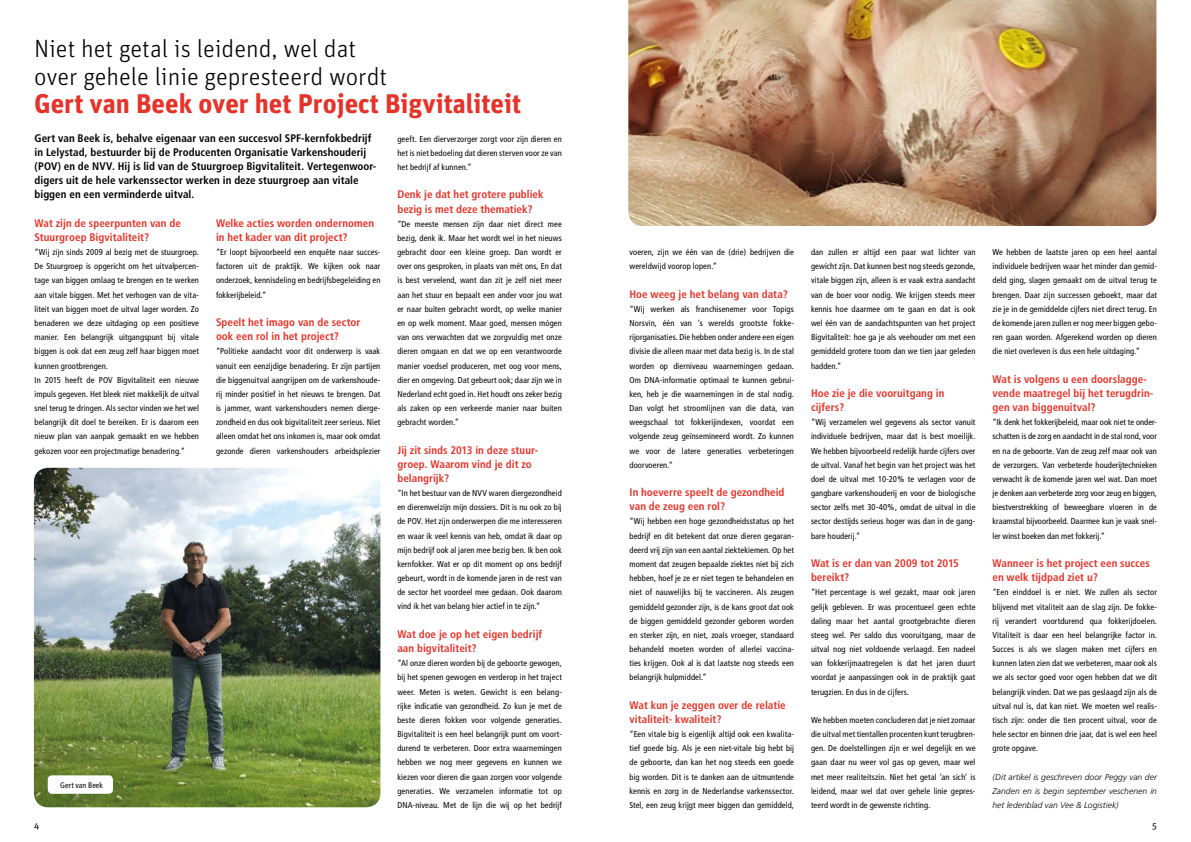
<style>
.page{position:relative;width:1191px;height:842px;background:#fff}
.page>*{position:absolute;margin:0;border:0;box-sizing:border-box;transform-origin:0 0}
.t1{font:700 27px "Unit";color:#e63329}
.t2{font:300 25px/28.3px "Unit";color:#000}
.t3{font:700 condensed 11px/14.2px "Frutiger";letter-spacing:.005em;color:#e63329}
.t4{font:700 condensed 11px/14.2px "Frutiger";letter-spacing:.005em;color:#000}
.t5{font:9px "Unit";color:#000}
.t6{font:condensed 8.5px/14.2px "Frutiger";letter-spacing:.01em;color:#000;text-align:justify}
.t7{font:italic 300 8.5px/14.2px "Frutiger";letter-spacing:.005em;color:#000;text-align:justify}
.t8{font:condensed 8px "Frutiger";letter-spacing:.005em;color:#000}
</style>
<div class="page">
<img style="left:34px;top:468px;width:346px;height:339px">
<img style="left:628px;top:0;width:528px;height:226px">
<div style="left:48px;top:775px;width:65px;height:19px;background:#fff;border-radius:4px"></div>
<h2 class="t2" style="left:34px;top:34px;width:355px">Niet het getal is leidend, wel dat over gehele linie gepresteerd wordt</h2>
<h1 class="t1" style="left:34px;top:87px;width:488px">Gert van Beek over het Project Bigvitaliteit</h1>
<p class="t4" style="left:35px;top:131px;width:343px">Gert van Beek is, behalve eigenaar van een succesvol SPF-kernfokbedrijf in Lelystad, bestuurder bij de Producenten Organisatie Varkenshouderij (POV) en de NVV. Hij is lid van de Stuurgroep Bigvitaliteit. Vertegenwoor&shy;digers uit de hele varkenssector werken in deze stuurgroep aan vitale biggen en een verminderde uitval.</p>
<p class="t3" style="left:35px;top:216px;width:148px">Wat zijn de speerpunten van de<br>Stuurgroep Bigvitaliteit?</p>
<p class="t6" style="left:35px;top:245px;width:166px;text-align:left">“Wij zijn sinds 2009 al bezig met de stuurgroep.<br>De Stuurgroep is opgericht om het uitvalpercen&shy;tage van biggen omlaag te brengen en te werken aan vitale biggen. Met het verhogen van de vita&shy;liteit van biggen moet de uitval lager worden. Zo benaderen we deze uitdaging op een positieve manier. Een belangrijk uitgangspunt bij vitale biggen is ook dat een zeug zelf haar biggen moet kunnen grootbrengen.<br>In 2015 heeft de POV Bigvitaliteit een nieuwe impuls gegeven. Het bleek niet makkelijk de uitval snel terug te dringen. Als sector vinden we het wel belangrijk dit doel te bereiken. Er is daarom een nieuw plan van aanpak gemaakt en we hebben gekozen voor een projectmatige benadering.”</p>
<p class="t6" style="left:397px;top:132px;width:166px">geeft. Een dierverzorger zorgt voor zijn dieren en het is niet bedoeling dat dieren sterven voor ze van het bedrijf af kunnen.”</p>
<p class="t3" style="left:397px;top:188px;width:148px">Denk je dat het grotere publiek bezig is met deze thematiek?</p>
<p class="t6" style="left:397px;top:217px;width:166px">“De meeste mensen zijn daar niet direct mee bezig, denk ik. Maar het wordt wel in het nieuws gebracht door een kleine groep. Dan wordt er over ons gesproken, in plaats van mét ons, En dat is best vervelend, want dan zit je zelf niet meer aan het stuur en bepaalt een ander voor jou wat er naar buiten gebracht wordt, op welke manier en op welk moment. Maar goed, mensen mógen van ons verwachten dat we zorgvuldig met onze dieren omgaan en dat we op een verantwoorde manier voedsel produceren, met oog voor mens, dier en omgeving. Dat gebeurt ook; daar zijn we in Nederland echt goed in. Het houdt ons zeker bezig als zaken op een verkeerde manier naar buiten gebracht worden.”</p>
<p class="t3" style="left:397px;top:443px;width:142px">Jij zit sinds 2013 in deze stuur&shy;groep. Waarom vind je dit zo belangrijk?</p>
<p class="t6" style="left:397px;top:486px;width:166px">“In het bestuur van de NVV waren diergezondheid en dierenwelzijn mijn dossiers. Dit is nu ook zo bij de POV. Het zijn onderwerpen die me interesseren en waar ik veel kennis van heb, omdat ik daar op mijn bedrijf ook al jaren mee bezig ben. Ik ben ook kernfokker. Wat er op dit moment op ons bedrijf gebeurt, wordt in de komende jaren in de rest van de sector het voordeel mee gedaan. Ook daarom vind ik het van belang hier actief in te zijn.”</p>
<p class="t3" style="left:397px;top:627px;width:146px">Wat doe je op het eigen bedrijf aan bigvitaliteit?</p>
<p class="t6" style="left:397px;top:656px;width:166px">“Al onze dieren worden bij de geboorte gewogen, bij het spenen gewogen en verderop in het traject weer. Meten is weten. Gewicht is een belang&shy;rijke indicatie van gezondheid. Zo kun je met de beste dieren fokken voor volgende generaties.<br>Bigvitaliteit is een heel belangrijk punt om voort&shy;durend te verbeteren. Door extra waarnemingen hebben we nog meer gegevens en kunnen we kiezen voor dieren die gaan zorgen voor volgende generaties. We verzamelen informatie tot op DNA-niveau. Met de lijn die wij op het bedrijf</p>
<p class="t3" style="left:216px;top:216px;width:159px">Welke acties worden ondernomen in het kader van dit project?</p>
<p class="t6" style="left:216px;top:245px;width:166px">“Er loopt bijvoorbeeld een enquête naar succes&shy;factoren uit de praktijk. We kijken ook naar onderzoek, kennisdeling en bedrijfsbegeleiding en fokkerijbeleid.”</p>
<p class="t3" style="left:216px;top:315px;width:146px">Speelt het imago van de sector ook een rol in het project?</p>
<p class="t6" style="left:216px;top:344px;width:166px">“Politieke aandacht voor dit onderwerp is vaak vanuit een eenzijdige benadering. Er zijn partijen die biggenuitval aangrijpen om de varkenshoude&shy;rij minder positief in het nieuws te brengen. Dat is jammer, want varkenshouders nemen dierge&shy;zondheid en dus ook bigvitaliteit zeer serieus. Niet alleen omdat het ons inkomen is, maar ook omdat gezonde dieren varkenshouders arbeidsplezier</p>
<p class="t8" style="left:60px;top:780px;width:44px">Gert van Beek</p>
<p class="t6" style="left:629px;top:245px;width:166px">voeren, zijn we één van de (drie) bedrijven die wereldwijd voorop lopen.”</p>
<p class="t3" style="left:629px;top:287px;width:160px">Hoe weeg je het belang van data?</p>
<p class="t6" style="left:629px;top:302px;width:166px">“Wij werken als franchisenemer voor Topigs Norsvin, één van ‘s werelds grootste fokke&shy;rijorganisaties. Die hebben onder andere een eigen divisie die alleen maar met data bezig is. In de stal worden op dierniveau waarnemingen gedaan.<br>Om DNA-informatie optimaal te kunnen gebrui&shy;ken, heb je die waarnemingen in de stal nodig.<br>Dan volgt het stroomlijnen van die data, van weegschaal tot fokkerijindexen, voordat een volgende zeug geïnsemineerd wordt. Zo kunnen we voor de latere generaties verbeteringen doorvoeren.”</p>
<p class="t3" style="left:629px;top:485px;width:156px">In hoeverre speelt de gezondheid van de zeug een rol?</p>
<p class="t6" style="left:629px;top:514px;width:166px">“Wij hebben een hoge gezondheidsstatus op het bedrijf en dit betekent dat onze dieren gegaran&shy;deerd vrij zijn van een aantal ziektekiemen. Op het moment dat zeugen bepaalde ziektes niet bij zich hebben, hoef je ze er niet tegen te behandelen en niet of nauwelijks bij te vaccineren. Als zeugen gemiddeld gezonder zijn, is de kans groot dat ook de biggen gemiddeld gezonder geboren worden en sterker zijn, en niet, zoals vroeger, standaard behandeld moeten worden of allerlei vaccina&shy;ties krijgen. Ook al is dat laatste nog steeds een belangrijk hulpmiddel.”</p>
<p class="t3" style="left:629px;top:698px;width:158px">Wat kun je zeggen over de relatie vitaliteit- kwaliteit?</p>
<p class="t6" style="left:629px;top:727px;width:166px">“Een vitale big is eigenlijk altijd ook een kwalita&shy;tief goede big. Als je een niet-vitale big hebt bij de geboorte, dan kan het nog steeds een goede big worden. Dit is te danken aan de uitmuntende kennis en zorg in de Nederlandse varkenssector.<br>Stel, een zeug krijgt meer biggen dan gemiddeld,</p>
<p class="t6" style="left:811px;top:245px;width:166px">dan zullen er altijd een paar wat lichter van gewicht zijn. Dat kunnen best nog steeds gezonde, vitale biggen zijn, alleen is er vaak extra aandacht van de boer voor nodig. We krijgen steeds meer kennis hoe daarmee om te gaan en dat is ook wel één van de aandachtspunten van het project Bigvitaliteit: hoe ga je als veehouder om met een gemiddeld grotere toom dan we tien jaar geleden hadden.”</p>
<p class="t3" style="left:811px;top:386px;width:135px">Hoe zie je die vooruitgang in cijfers?</p>
<p class="t6" style="left:811px;top:415px;width:166px">“Wij verzamelen wel gegevens als sector vanuit individuele bedrijven, maar dat is best moeilijk.<br>We hebben bijvoorbeeld redelijk harde cijfers over de uitval. Vanaf het begin van het project was het doel de uitval met 10-20% te verlagen voor de gangbare varkenshouderij en voor de biologische sector zelfs met 30-40%, omdat de uitval in die sector destijds serieus hoger was dan in de gang&shy;bare houderij.”</p>
<p class="t3" style="left:811px;top:556px;width:149px">Wat is er dan van 2009 tot 2015 bereikt?</p>
<p class="t6" style="left:811px;top:585px;width:166px">“Het percentage is wel gezakt, maar ook jaren gelijk gebleven. Er was procentueel geen echte daling maar het aantal grootgebrachte dieren steeg wel. Per saldo dus vooruitgang, maar de uitval nog niet voldoende verlaagd. Een nadeel van fokkerijmaatregelen is dat het jaren duurt voordat je aanpassingen ook in de praktijk gaat terugzien. En dus in de cijfers.</p>
<p class="t6" style="left:811px;top:713px;width:166px">We hebben moeten concluderen dat je niet zomaar die uitval met tientallen procenten kunt terugbren&shy;gen. De doelstellingen zijn er wel degelijk en we gaan daar nu weer vol gas op geven, maar wel met meer realiteitszin. Niet het getal ‘an sich’ is leidend, maar wel dat over gehele linie gepres&shy;teerd wordt in de gewenste richting.</p>
<p class="t6" style="left:992px;top:245px;width:166px">We hebben de laatste jaren op een heel aantal individuele bedrijven waar het minder dan gemid&shy;deld ging, slagen gemaakt om de uitval terug te brengen. Daar zijn successen geboekt, maar dat zie je in de gemiddelde cijfers niet direct terug. En de komende jaren zullen er nog meer biggen gebo&shy;ren gaan worden. Afgerekend worden op dieren die niet overleven is dus een hele uitdaging.”</p>
<p class="t3" style="left:992px;top:372px;width:162px">Wat is volgens u een doorslagge&shy;vende maatregel bij het terugdrin&shy;gen van biggenuitval?</p>
<p class="t6" style="left:992px;top:415px;width:166px">“Ik denk het fokkerijbeleid, maar ook niet te onder&shy;schatten is de zorg en aandacht in de stal rond, voor en na de geboorte. Van de zeug zelf maar ook van de verzorgers. Van verbeterde houderijtechnieken verwacht ik de komende jaren wel wat. Dan moet je denken aan verbeterde zorg voor zeug en biggen, biestverstrekking of beweegbare vloeren in de kraamstal bijvoorbeeld. Daarmee kun je vaak snel&shy;ler winst boeken dan met fokkerij.”</p>
<p class="t3" style="left:992px;top:556px;width:159px">Wanneer is het project een succes en welk tijdpad ziet u?</p>
<p class="t6" style="left:992px;top:585px;width:166px">“Een einddoel is er niet. We zullen als sector blijvend met vitaliteit aan de slag zijn. De fokke&shy;rij verandert voortdurend qua fokkerijdoelen.<br>Vitaliteit is daar een heel belangrijke factor in.<br>Succes is als we slagen maken met cijfers en kunnen laten zien dat we verbeteren, maar ook als we als sector goed voor ogen hebben dat we dit belangrijk vinden. Dat we pas geslaagd zijn als de uitval nul is, dat kan niet. We moeten wel realis&shy;tisch zijn: onder die tien procent uitval, voor de hele sector en binnen drie jaar, dat is wel een heel grote opgave.</p>
<p class="t7" style="left:992px;top:770px;width:166px">(Dit artikel is geschreven door Peggy van der Zanden en is begin september veschenen in het ledenblad van Vee &amp; Logistiek)</p>
<p class="t5" style="left:34px;top:821px;width:7px">4</p>
<p class="t5" style="left:1152px;top:821px;width:6px">5</p>
</div>
